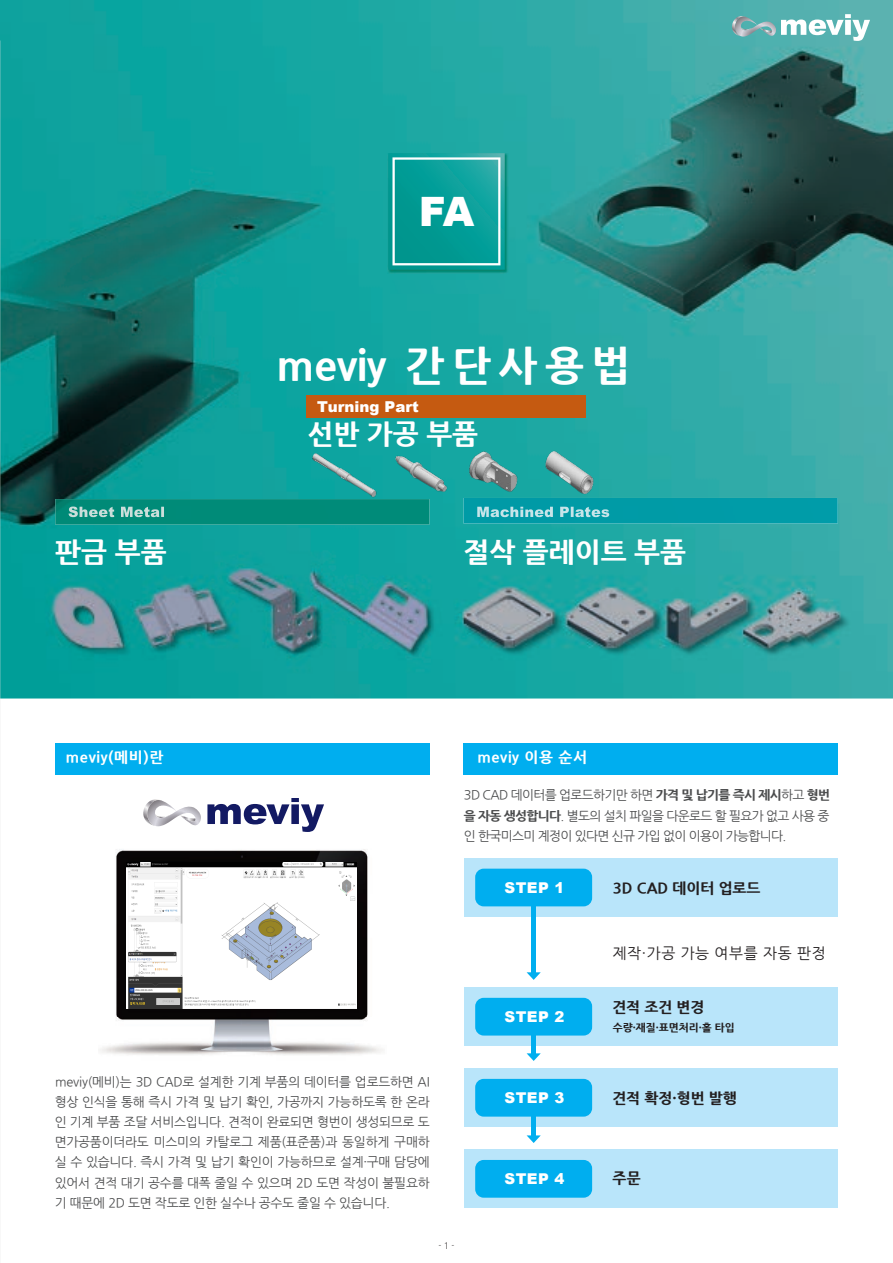
<style>
.page{position:relative;width:893px;height:1263px;background:#fff}
.page>*{position:absolute;margin:0;border:0;box-sizing:border-box;transform-origin:0 0}
.t1{font:800 41.4px "Nanum Gothic";letter-spacing:.09em;color:#fff}
.t2{font:900 40.5px "Arial";color:#fff}
.t3{font:800 27.6px "Nanum Gothic";color:#fff}
.t4{font:900 15px "Arial";color:#fff}
.t5{font:800 14.85px "Nanum Gothic";color:#231f20}
.t6{font:900 14.85px "Arial";letter-spacing:.025em;color:#fff}
.t7{font:800 14.85px "Nanum Gothic";letter-spacing:.04em;color:#fff}
.t8{font:14.85px "Nanum Gothic";letter-spacing:.04em;color:#231f20}
.t9{font:12.75px/20.2px "Nanum Gothic";letter-spacing:-.035em;color:#4b4c4d;text-align:justify}
.t10{font:800 10.65px "Nanum Gothic";color:#231f20}
.t11{font:300 8.55px "Axis Std";color:#231f20}
.s1{font-weight:800}
</style>
<div class="page">
<img style="left:0;top:0;width:893px;height:698px">
<div style="left:464px;top:1150px;width:374px;height:58px;background:#b9e5fa"></div>
<div style="left:463px;top:743px;width:375px;height:31px;background:#00aeef"></div>
<div style="left:55px;top:743px;width:375px;height:31px;background:#00aeef"></div>
<div style="left:464px;top:858px;width:374px;height:58px;background:#b9e5fa"></div>
<div style="left:475px;top:869px;width:117px;height:37px;background:#00aeef;border-radius:9px"></div>
<div style="left:464px;top:988px;width:374px;height:58px;background:#b9e5fa"></div>
<div style="left:475px;top:998px;width:117px;height:37px;background:#00aeef;border-radius:9px"></div>
<div style="left:464px;top:1069px;width:374px;height:58px;background:#b9e5fa"></div>
<div style="left:475px;top:1079px;width:117px;height:37px;background:#00aeef;border-radius:9px"></div>
<div style="left:475px;top:1160px;width:117px;height:38px;background:#00aeef;border-radius:9px"></div>
<div style="left:531px;top:899px;width:5px;height:75px;background:#00aeef"></div>
<svg style="left:527px;top:972px;width:14px;height:8px"></svg>
<div style="left:531px;top:1027px;width:5px;height:28px;background:#00aeef"></div>
<svg style="left:527px;top:1053px;width:14px;height:8px"></svg>
<div style="left:531px;top:1109px;width:5px;height:28px;background:#00aeef"></div>
<svg style="left:527px;top:1135px;width:14px;height:8px"></svg>
<img style="left:100px;top:849px;width:283px;height:206px">
<svg style="left:207px;top:798px;width:117px;height:34px"></svg>
<svg style="left:143px;top:799px;width:58px;height:28px"></svg>
<div style="left:641px;top:498px;width:197px;height:25px;background:#009ca8"></div>
<img style="left:55px;top:499px;width:254px;height:26px">
<img style="left:641px;top:506px;width:91px;height:12px">
<img style="left:69px;top:506px;width:95px;height:11px">
<img style="left:177px;top:506px;width:14px;height:12px">
<img style="left:194px;top:506px;width:115px;height:12px">
<img style="left:391px;top:281px;width:113px;height:12px">
<svg style="left:727px;top:14px;width:143px;height:27px"></svg>
<img style="left:388px;top:153px;width:120px;height:120px">
<svg style="left:388px;top:153px;width:117px;height:117px;background:#1aa59f"></svg>
<img style="left:126px;top:862px;width:230px;height:146px">
<img style="left:211px;top:467px;width:95px;height:11px">
<div style="left:306px;top:396px;width:279px;height:21px;background:#c55a11"></div>
<img style="left:309px;top:425px;width:332px;height:227px">
<h2 class="t2" style="left:419px;top:182px;width:57px">FA</h2>
<h1 class="t1" style="left:277px;top:343px;width:111px">meviy</h1>
<h1 class="t1" style="left:406px;top:343px;width:226px">간단사용법</h1>
<h3 class="t3" style="left:55px;top:537px;width:113px">판금 부품</h3>
<p class="t7" style="left:66px;top:749px;width:99px">meviy(메비 란)</p>
<p class="t4" style="left:317px;top:396px;width:103px">Turning Part</p>
<h3 class="t3" style="left:307px;top:419px;width:172px">선반 가공 부품</h3>
<h3 class="t3" style="left:463px;top:537px;width:224px">절삭 플레이트 부품</h3>
<p class="t7" style="left:477px;top:749px;width:112px">ｍeviy 이용 순서</p>
<p class="t9" style="left:464px;top:785px;width:368px">D3 CAD 데이터를 업로드하기만 하면 <span class="s1">가격 및 납기를 즉시 제시</span>하고 <span class="s1">형번 을 자동 생성합니다</span>. 별도의 설치 파일을 다운로드 할 필요가 없고 사용 중 인 한국미스미 계정이 있다면 신규 가입 없이 이용이 가능합니다.</p>
<p class="t6" style="left:505px;top:877px;width:61px">STEP 1</p>
<p class="t6" style="left:505px;top:1006px;width:61px">STEP 2</p>
<p class="t5" style="left:613px;top:880px;width:149px">3D CAD 데이터 업로드</p>
<p class="t8" style="left:613px;top:946px;width:214px">제작·가공 가능 여부를 자동 판정</p>
<p class="t5" style="left:612px;top:999px;width:94px">견적 조건 변경</p>
<p class="t10" style="left:613px;top:1021px;width:124px">수량·재질·표면처리 홀· 타입</p>
<p class="t9" style="left:55px;top:1071px;width:376px">meviy(메비 는) D3 CAD로 설계한 기계 부품의 데이터를 업로드하면 AI 형상 인식을 통해 즉시 가격 및 납기 확인, 가공까지 가능하도록 한 온라 인 기계 부품 조달 서비스입니다. 견적이 완료되면 형번이 생성되므로 도 면가공품이더라도 미스미의 카탈로그 제품(표준품 과) 동일하게 구매하 실 수 있습니다. 즉시 가격 및 납기 확인이 가능하므로 설계·구매 담당에 있어서 견적 대기 공수를 대폭 줄일 수 있으며 D2 도면 작성이 불필요하 기 때문에 D2 도면 작도로 인한 실수나 공수도 줄일 수 있습니다.</p>
<p class="t11" style="left:438px;top:1238px;width:18px">1- -</p>
<p class="t6" style="left:505px;top:1087px;width:61px">STEP 3</p>
<p class="t6" style="left:505px;top:1168px;width:61px">STEP 4</p>
<p class="t5" style="left:612px;top:1090px;width:126px">견적 확정·형번 발행</p>
<p class="t5" style="left:612px;top:1171px;width:30px">주문</p>
</div>
